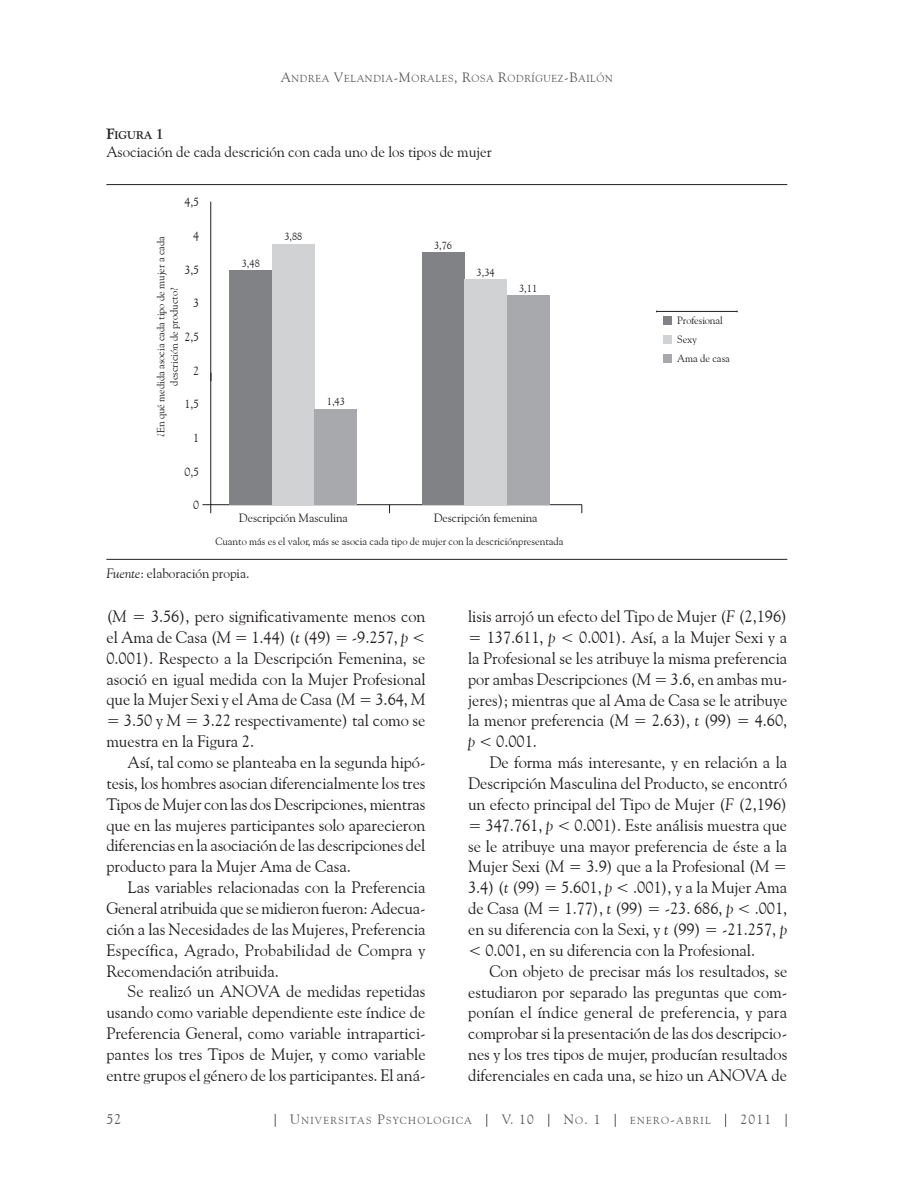
<style>
.page{position:relative;width:915px;height:1188px;background:#fff}
.page>*{position:absolute;margin:0;border:0;box-sizing:border-box;transform-origin:0 0}
.t1{font:16.5px/20.9px "Goudy Old Style BT";letter-spacing:-.005em;color:#231f20;text-align:justify}
.t2{font:15px "Goudy Old Style BT";letter-spacing:-.005em;color:#231f20}
.t3{font:14.25px "Goudy Old Style BT";color:#57585a}
.t4{font:13.5px "Goudy Old Style BT";letter-spacing:-.005em;color:#231f20}
.t5{font:13.5px "Goudy Old Style BT";letter-spacing:.1em;color:#57585a}
.t6{font:12px "Goudy Old Style BT";letter-spacing:-.005em;color:#231f20}
.t7{font:700 11.25px "Goudy Old Style BT";letter-spacing:-.005em;color:#231f20}
.t8{font:10.5px/19px "Goudy Old Style BT";letter-spacing:-.005em;color:#231f20;text-align:center}
.t9{font:10.2px "Goudy Old Style BT";letter-spacing:.08em;color:#57585a}
.t10{font:10.2px "Goudy Old Style BT";letter-spacing:.135em;color:#57585a}
.s1{font-size:13.5px}
.s2{font-size:15px}
.s3{font-style:italic}
.s4{font-size:10.2px}
</style>
<div class="page">
<svg style="left:275px;top:1114px;width:1px;height:13px"></svg>
<svg style="left:486px;top:1114px;width:1px;height:13px"></svg>
<svg style="left:548px;top:1114px;width:1px;height:13px"></svg>
<svg style="left:614px;top:1114px;width:1px;height:13px"></svg>
<svg style="left:725px;top:1114px;width:1px;height:13px"></svg>
<svg style="left:785px;top:1114px;width:1px;height:13px"></svg>
<hr style="left:106px;top:184px;width:681px;height:1px;background:#231f20">
<hr style="left:106px;top:559px;width:681px;height:1px;background:#231f20">
<svg style="left:210px;top:201px;width:372px;height:304px"></svg>
<svg style="left:202px;top:504px;width:9px;height:9px"></svg>
<div style="left:229px;top:270px;width:43px;height:235px;background:#808285"></div>
<div style="left:272px;top:244px;width:42px;height:261px;background:#d1d2d4"></div>
<div style="left:314px;top:409px;width:43px;height:96px;background:#a8a9ad"></div>
<div style="left:421px;top:252px;width:43px;height:253px;background:#808285"></div>
<div style="left:464px;top:279px;width:42px;height:226px;background:#d1d2d4"></div>
<div style="left:506px;top:295px;width:43px;height:210px;background:#a8a9ad"></div>
<div style="left:663px;top:316px;width:8px;height:8px;background:#808285"></div>
<div style="left:663px;top:335px;width:8px;height:8px;background:#d1d2d4"></div>
<div style="left:663px;top:354px;width:8px;height:9px;background:#a8a9ad"></div>
<hr style="left:656px;top:311px;width:80px;height:1px;background:#231f20">
<p class="t9" style="left:281px;top:73px;width:333px"><span class="s1">A</span>NDREA <span class="s1">V</span>ELANDIA<span class="s1">-M</span>ORALES<span class="s1">, R</span>OSA <span class="s1">R</span>ODRÍGUEZ<span class="s1">-B</span>AILÓN</p>
<p class="t7" style="left:106px;top:128px;width:59px"><span class="s2">F</span>IGURA <span class="s2">1</span></p>
<p class="t2" style="left:106px;top:143px;width:387px">Asociación de cada descrición con cada uno de los tipos de mujer</p>
<p class="t6" style="left:184px;top:195px;width:16px">4,5</p>
<p class="t6" style="left:193px;top:229px;width:7px">4</p>
<p class="t8" style="left:154px;top:437px;width:202px;line-height:13.5px;rotate:-90deg">¿En qué medida asocia cada tipo de mujer a cada descrición de producto?</p>
<p class="t6" style="left:184px;top:262px;width:16px">3,5</p>
<p class="t6" style="left:193px;top:296px;width:7px">3</p>
<p class="t6" style="left:184px;top:330px;width:16px">2,5</p>
<p class="t6" style="left:193px;top:363px;width:7px">2</p>
<p class="t6" style="left:184px;top:397px;width:16px">1,5</p>
<p class="t6" style="left:193px;top:430px;width:7px">1</p>
<p class="t6" style="left:184px;top:464px;width:16px">0,5</p>
<p class="t6" style="left:193px;top:498px;width:7px">0</p>
<p class="t8" style="left:242px;top:253px;width:20px">3,48</p>
<p class="t8" style="left:284px;top:227px;width:20px">3,88</p>
<p class="t8" style="left:327px;top:392px;width:20px">1,43</p>
<p class="t8" style="left:434px;top:236px;width:20px">3,76</p>
<p class="t8" style="left:476px;top:263px;width:20px">3,34</p>
<p class="t8" style="left:519px;top:279px;width:20px">3,11</p>
<p class="t6" style="left:239px;top:511px;width:110px">Descripción Masculina</p>
<p class="t8" style="left:215px;top:532px;width:349px">Cuanto más es el valor, más se asocia cada tipo de mujer con la descriciónpresentada</p>
<p class="t6" style="left:433px;top:511px;width:105px">Descripción femenina</p>
<p class="t4" style="left:106px;top:565px;width:144px"><span class="s3">Fuente</span>: elaboración propia.</p>
<p class="t8" style="left:677px;top:311px;width:54px;text-align:left">Profesional<br>Sexy<br>Ama de casa</p>
<p class="t1" style="left:106px;top:606px;width:320px">(<span class="s3">M =</span> 3.56), pero significativamente menos con el Ama de Casa (<span class="s3">M =</span> 1.44) (<span class="s3">t</span> (49) = -9.257, <span class="s3">p</span> &lt; 0.001). Respecto a la Descripción Femenina, se asoció en igual medida con la Mujer Profesional que la Mujer Sexi y el Ama de Casa (<span class="s3">M =</span> 3.64, <span class="s3">M =</span> 3.50 y <span class="s3">M =</span> 3.22 respectivamente) tal como se muestra en la Figura 2.</p>
<p class="t1" style="left:106px;top:752px;width:320px;text-indent:21px">Así, tal como se planteaba en la segunda hipó&shy;tesis, los hombres asocian diferencialmente los tres Tipos de Mujer con las dos Descripciones, mientras que en las mujeres participantes solo aparecieron diferencias en la asociación de las descripciones del producto para la Mujer Ama de Casa.</p>
<p class="t1" style="left:106px;top:877px;width:320px;text-indent:21px">Las variables relacionadas con la Preferencia General atribuida que se midieron fueron: Adecua&shy;ción a las Necesidades de las Mujeres, Preferencia Específica, Agrado, Probabilidad de Compra y Recomendación atribuida.</p>
<p class="t1" style="left:106px;top:981px;width:321px;text-indent:21px">Se realizó un ANOVA de medidas repetidas usando como variable dependiente este índice de Preferencia General, como variable intrapartici&shy;pantes los tres Tipos de Mujer, y como variable entre grupos el género de los participantes. El aná-</p>
<p class="t1" style="left:468px;top:606px;width:320px">lisis arrojó un efecto del Tipo de Mujer (<span class="s3">F</span> (2,196) = 137.611, <span class="s3">p</span> &lt; 0.001). Así, a la Mujer Sexi y a la Profesional se les atribuye la misma preferencia por ambas Descripciones (<span class="s3">M =</span> 3.6, en ambas mu&shy;jeres); mientras que al Ama de Casa se le atribuye la menor preferencia (<span class="s3">M =</span> 2.63), <span class="s3">t</span> (99) = 4.60, <span class="s3">p</span> &lt; 0.001.</p>
<p class="t1" style="left:468px;top:752px;width:320px;text-indent:21px">De forma más interesante, y en relación a la Descripción Masculina del Producto, se encontró un efecto principal del Tipo de Mujer (<span class="s3">F</span> (2,196) = 347.761, <span class="s3">p</span> &lt; 0.001). Este análisis muestra que se le atribuye una mayor preferencia de éste a la Mujer Sexi (<span class="s3">M</span> = 3.9) que a la Profesional (<span class="s3">M = </span>3.4) (<span class="s3">t</span> (99) = 5.601, <span class="s3">p</span> &lt; .001), y a la Mujer Ama de Casa (<span class="s3">M =</span> 1.77), <span class="s3">t</span> (99) = -23. 686, <span class="s3">p</span> &lt; .001, en su diferencia con la Sexi, y <span class="s3">t</span> (99) = -21.257, <span class="s3">p </span>&lt; 0.001, en su diferencia con la Profesional.</p>
<p class="t1" style="left:468px;top:960px;width:320px;text-indent:21px">Con objeto de precisar más los resultados, se estudiaron por separado las preguntas que com&shy;ponían el índice general de preferencia, y para comprobar si la presentación de las dos descripcio&shy;nes y los tres tipos de mujer, producían resultados diferenciales en cada una, se hizo un ANOVA de</p>
<p class="t3" style="left:106px;top:1111px;width:16px">52</p>
<p class="t10" style="left:290px;top:1115px;width:183px"><span class="s1">U</span>NIVERSITAS <span class="s1">P</span>SYCHOLOGICA</p>
<p class="t5" style="left:501px;top:1111px;width:34px">V. 10</p>
<p class="t5" style="left:563px;top:1111px;width:38px">N<span class="s4">O</span>. 1</p>
<p class="t10" style="left:630px;top:1115px;width:82px">ENERO<span class="s1">-</span>ABRIL</p>
<p class="t5" style="left:740px;top:1111px;width:32px">2011</p>
</div>
